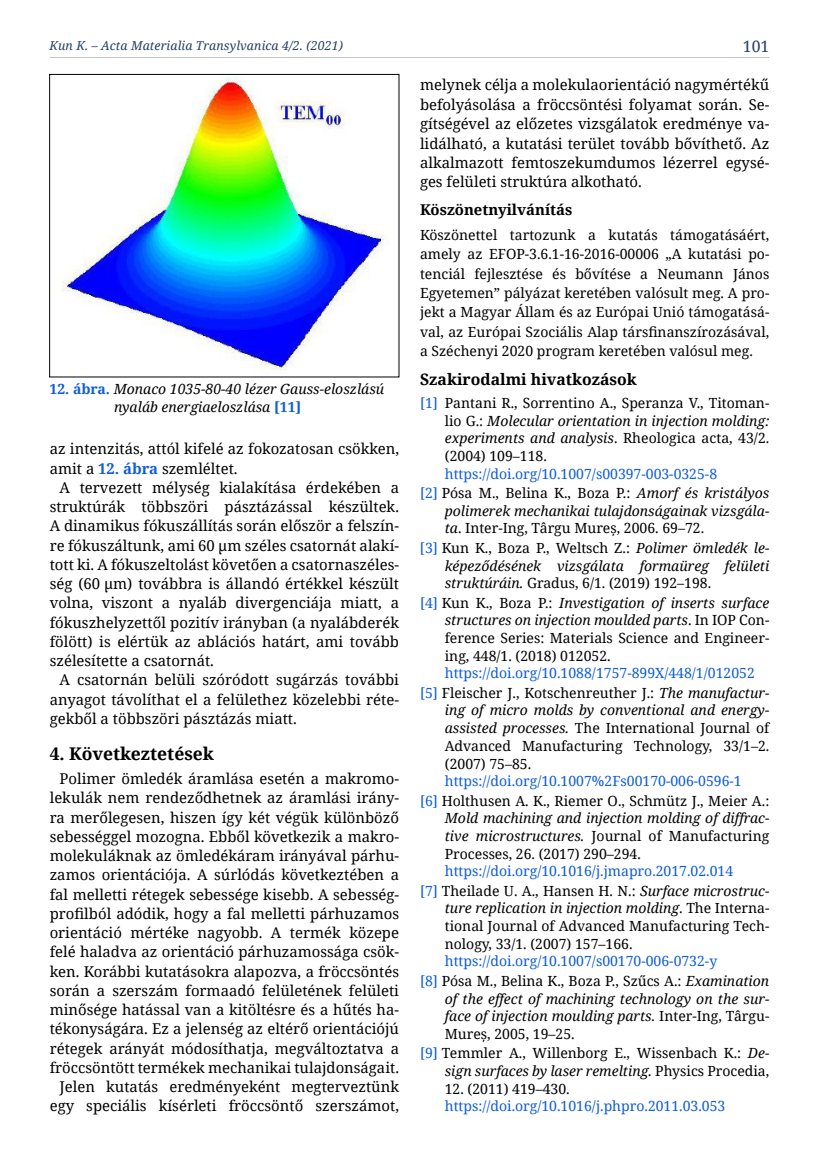
<style>
.page{position:relative;width:819px;height:1161px;background:#fff}
.page>*{position:absolute;margin:0;border:0;box-sizing:border-box;transform-origin:0 0}
.t1{font:700 17.5px "Noto Serif";color:#000}
.t2{font:700 15.75px "Noto Serif";color:#000}
.t3{font:15.75px "Noto Serif";color:#244061}
.t4{font:14.88px/19.2px "Noto Serif";color:#000;text-align:justify}
.t5{font:700 14.88px "Noto Serif";color:#000}
.t6{font:14px/17.7px "Noto Serif";color:#000;text-align:justify}
.t7{font:italic 14px/17.7px "Noto Serif";color:#000;text-align:justify}
.t8{font:14px/19.4px "Noto Serif";color:#0f5dd8}
.t9{font:italic 12.25px "Noto Serif";letter-spacing:.01em;color:#244061}
.s1{font-weight:700;font-style:normal;color:#0f5dd8}
.s2{font-weight:700;color:#0f5dd8}
.s3{color:#0f5dd8}
.s4{font-style:italic}
.s5{color:#000}
.s6{font-style:italic;color:#000}
.s7{font-style:normal}
.s8{font-style:normal;color:#0f5dd8}
</style>
<div class="page">
<hr style="left:50px;top:57px;width:719px;height:1px;background:#c6c6c6">
<img style="left:62px;top:76px;width:324px;height:297px">
<p class="t9" style="left:50px;top:37px;width:295px">Kun K. – Acta Materialia Transylvanica 4/2. (2021)</p>
<p class="t3" style="left:742px;top:35px;width:28px">101</p>
<p class="t7" style="left:114px;top:380px;width:271px;text-indent:-64px"><span class="s1">12. ábra.</span> Monaco 1035-80-40 lézer Gauss-eloszlású nyaláb energiaeloszlása <span class="s1">[11]</span></p>
<p class="t4" style="left:50px;top:439px;width:351px">az intenzitás, attól kifelé az fokozatosan csökken, amit a <span class="s2">12. ábra</span> szemléltet.</p>
<p class="t4" style="left:50px;top:477px;width:351px;text-indent:10px">A tervezett mélység kialakítása érdekében a struktúrák többszöri pásztázással készültek.<br>A dinamikus fókuszállítás során először a felszín&shy;re fókuszáltunk, ami 60 μm széles csatornát alakí&shy;tott ki. A fókuszeltolást követően a csatornaszéles&shy;ség (60 μm) továbbra is állandó értékkel készült volna, viszont a nyaláb divergenciája miatt, a fókuszhelyzettől pozitív irányban (a nyalábderék fölött) is elértük az ablációs határt, ami tovább szélesítette a csatornát.</p>
<p class="t4" style="left:50px;top:670px;width:351px;text-indent:10px">A csatornán belüli szóródott sugárzás további anyagot távolíthat el a felülethez közelebbi réte&shy;gekből a többszöri pásztázás miatt.</p>
<p class="t1" style="left:50px;top:741px;width:166px">4. Következtetések</p>
<p class="t4" style="left:50px;top:768px;width:351px;text-align:right">Polimer ömledék áramlása esetén a makromo&shy;lekulák nem rendeződhetnek az áramlási irány&shy;ra merőlegesen, hiszen így két végük különböző sebességgel mozogna. Ebből következik a makro&shy;molekuláknak az ömledékáram irányával párhu&shy;zamos orientációja. A súrlódás következtében a fal melletti rétegek sebessége kisebb. A sebesség&shy;profilból adódik, hogy a fal melletti párhuzamos orientáció mértéke nagyobb. A termék közepe felé haladva az orientáció párhuzamossága csök&shy;ken. Korábbi kutatásokra alapozva, a fröccsöntés során a szerszám formaadó felületének felületi minősége hatással van a kitöltésre és a hűtés ha&shy;tékonyságára. Ez a jelenség az eltérő orientációjú rétegek arányát módosíthatja, megváltoztatva a fröccsöntött termékek mechanikai tulajdonságait.<br>Jelen kutatás eredményeként megterveztünk egy speciális kísérleti fröccsöntő szerszámot,</p>
<p class="t4" style="left:420px;top:75px;width:351px">melynek célja a molekulaorientáció nagymértékű befolyásolása a fröccsöntési folyamat során. Se&shy;gítségével az előzetes vizsgálatok eredménye va&shy;lidálható, a kutatási terület tovább bővíthető. Az alkalmazott femtoszekumdumos lézerrel egysé&shy;ges felületi struktúra alkotható.</p>
<p class="t5" style="left:420px;top:200px;width:154px">Köszönetnyilvánítás</p>
<p class="t6" style="left:420px;top:224px;width:351px;line-height:19.4px">Köszönettel tartozunk a kutatás támogatásáért, amely az EFOP-3.6.1-16-2016-00006 „A kutatási po&shy;tenciál fejlesztése és bővítése a Neumann János Egyetemen” pályázat keretében valósult meg. A pro&shy;jekt a Magyar Állam és az Európai Unió támogatásá&shy;val, az Európai Szociális Alap társfinanszírozásával, a Széchenyi 2020 program keretében valósul meg.</p>
<p class="t2" style="left:420px;top:369px;width:218px">Szakirodalmi hivatkozások</p>
<p class="t6" style="left:445px;top:393px;width:326px;text-indent:-25px"><span class="s3">[1]</span> Pantani R., Sorrentino A., Speranza V., Titoman&shy;lio G.: <span class="s4">Molecular orientation in injection molding: experiments and analysis</span>. Rheologica acta, 43/2. (2004) 109–118.</p>
<p class="t8" style="left:420px;top:463px;width:351px;text-indent:25px">https://doi.org/10.1007/s00397-003-0325-8<br>[2] <span class="s5">Pósa M., Belina K., Boza P.:</span> <span class="s6">Amorf és kristályos</span></p>
<p class="t7" style="left:445px;top:501px;width:326px">polimerek mechanikai tulajdonságainak vizsgála&shy;ta<span class="s7">. Inter-Ing, Târgu Mureș, 2006. 69–72.</span></p>
<p class="t7" style="left:445px;top:538px;width:326px;text-indent:-25px"><span class="s8">[3]</span> <span class="s7">Kun K., Boza P., Weltsch Z.:</span> Polimer ömledék le&shy;képeződésének vizsgálata formaüreg felületi struktúráin. <span class="s7">Gradus, 6/1. (2019) 192–198.</span></p>
<p class="t6" style="left:445px;top:593px;width:326px;text-indent:-25px"><span class="s3">[4]</span> Kun K., Boza P.: <span class="s4">Investigation of inserts surface structures on injection moulded parts</span>. In IOP Con&shy;ference Series: Materials Science and Engineer&shy;ing, 448/1. (2018) 012052.</p>
<p class="t8" style="left:420px;top:663px;width:351px;text-indent:25px">https://doi.org/10.1088/1757-899X/448/1/012052 [5] <span class="s5">Fleischer J., Kotschenreuther J.:</span> <span class="s6">The manufactur-</span></p>
<p class="t6" style="left:445px;top:701px;width:326px"><span class="s4">ing of micro molds by conventional and energy&shy;assisted processes.</span> The International Journal of Advanced Manufacturing Technology, 33/1–2. (2007) 75–85.</p>
<p class="t8" style="left:420px;top:771px;width:351px;text-align:center">https://doi.org/10.1007%2Fs00170-006-0596-1<br>[6] <span class="s5">Holthusen A. K., Riemer O., Schmütz J., Meier A.:</span></p>
<p class="t7" style="left:445px;top:809px;width:326px">Mold machining and injection molding of diffrac&shy;tive microstructures. <span class="s7">Journal of Manufacturing Processes, 26. (2017) 290–294.</span></p>
<p class="t8" style="left:420px;top:861px;width:351px;text-indent:25px">https://doi.org/10.1016/j.jmapro.2017.02.014<br>[7] <span class="s5">Theilade U. A., Hansen H. N.:</span> <span class="s6">Surface microstruc-</span></p>
<p class="t6" style="left:445px;top:899px;width:326px"><span class="s4">ture replication in injection molding</span>. The Interna&shy;tional Journal of Advanced Manufacturing Tech&shy;nology, 33/1. (2007) 157–166.</p>
<p class="t8" style="left:420px;top:951px;width:351px;text-indent:25px">https://doi.org/10.1007/s00170-006-0732-y<br>[8] <span class="s5">Pósa M., Belina K., Boza P., Szűcs A.:</span> <span class="s6">Examination</span></p>
<p class="t7" style="left:445px;top:989px;width:326px">of the effect of machining technology on the sur&shy;face of injection moulding parts. <span class="s7">Inter-Ing, Târgu-Mureș, 2005, 19–25.</span></p>
<p class="t6" style="left:420px;top:1044px;width:351px;text-align:right"><span class="s3">[9]</span> Temmler A., Willenborg E., Wissenbach K.: <span class="s4">De&shy;sign surfaces by laser remelting.</span> Physics Procedia,</p>
<p class="t6" style="left:445px;top:1079px;width:126px">12. (2011) 419–430.</p>
<p class="t8" style="left:445px;top:1096px;width:282px">https://doi.org/10.1016/j.phpro.2011.03.053</p>
</div>
